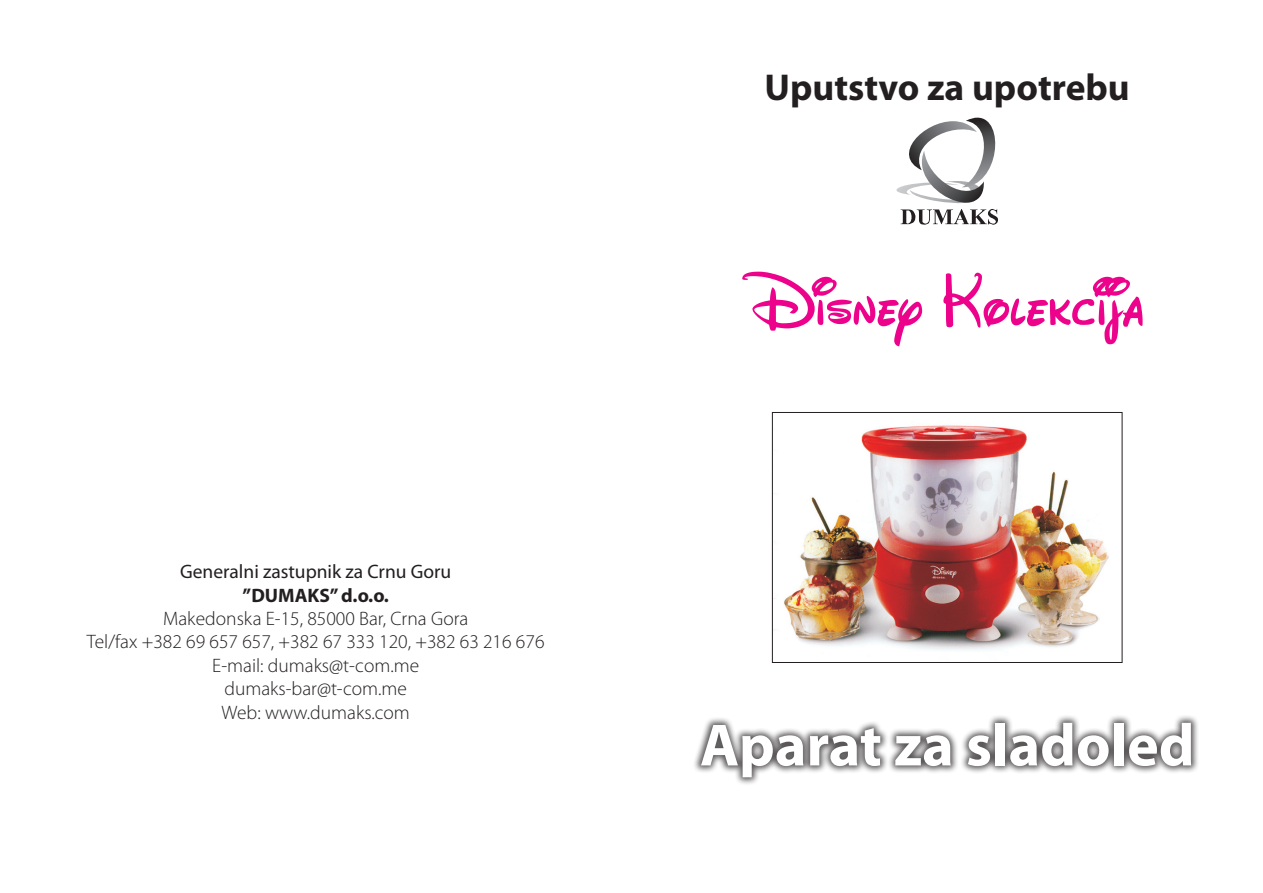
<style>
.page{position:relative;width:1263px;height:893px;background:#fff}
.page>*{position:absolute;margin:0;border:0;box-sizing:border-box;transform-origin:0 0}
.t1{font:73.5px "Walt Disney Scriptv 4.1";color:#ed028c}
.t2{font:700 60px "Myriad Pro";color:#fff}
.t3{font:700 37.5px "Myriad Pro";color:#231f20}
.text{font:300 19.5px "Myriad Pro";color:#231f20}
.text-2{font:19.5px "Myriad Pro";color:#231f20}
.text-3{font:700 19.5px "Myriad Pro";color:#231f20}
</style>
<div class="page">
<div style="left:692px;top:714px;width:507px;height:72px;background:#231f20;opacity:.75"></div>
<img style="left:774px;top:425px;width:335px;height:225px">
<div style="left:772px;top:412px;width:350px;height:251px;border:1px solid #231f20"></div>
<svg style="left:896px;top:118px;width:102px;height:107px"></svg>
<p class="text-2" style="left:180px;top:560px;width:273px">Generalni zastupnik za Crnu Goru</p>
<p class="text-3" style="left:242px;top:582px;width:148px">’’DUMAKS’’ d.o.o.</p>
<p class="text" style="left:163px;top:608px;width:307px">Makedonska E-15, 85000 Bar, Crna Gora</p>
<p class="text" style="left:87px;top:631px;width:459px">Tel/fax +382 69 657 657, +382 67 333 120, +382 63 216 676</p>
<p class="text" style="left:212px;top:655px;width:208px">E-mail: dumaks@t-com.me</p>
<p class="text" style="left:225px;top:678px;width:184px">dumaks-bar@t-com.me</p>
<p class="text" style="left:222px;top:701px;width:190px">Web: www.dumaks.com</p>
<p class="t3" style="left:765px;top:62px;width:367px">Uputstvo za upotrebu</p>
<p class="t1" style="left:751px;top:253px;width:395px">Disney Kolekcija</p>
<p class="t2" style="left:700px;top:706px;width:496px">Aparat za sladoled</p>
</div>
